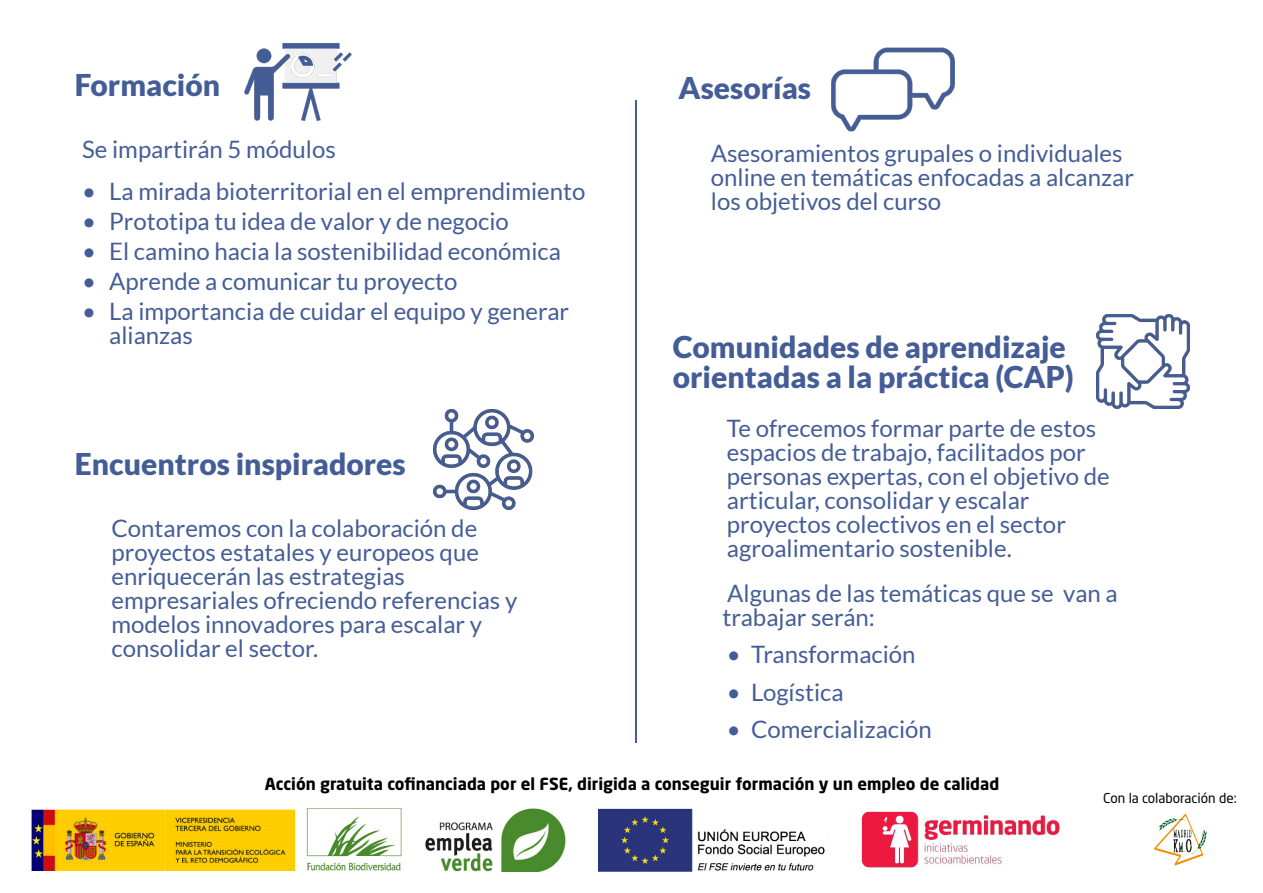
<style>
.page{position:relative;width:1263px;height:893px;background:#fff}
.page>*{position:absolute;margin:0;border:0;box-sizing:border-box;transform-origin:0 0}
.t1{font:900 30px/30px "Lato";color:#455d97}
.t2{font:24px/24px "Lato";color:#455d97}
.t3{font:700 16.5px "Neo Sans Std";color:#000}
.t4{font:13.5px "Neo Sans Std";color:#000}
</style>
<div class="page">
<img style="left:31px;top:808px;width:1031px;height:64px">
<img style="left:1154px;top:813px;width:53px;height:53px">
<img style="left:433px;top:410px;width:100px;height:100px">
<img style="left:1096px;top:314px;width:94px;height:94px">
<hr style="left:635px;top:100px;width:2px;height:642px;background:#455d97">
<img style="left:832px;top:47px;width:122px;height:85px">
<img style="left:245px;top:43px;width:107px;height:78px">
<p class="t1" style="left:75px;top:72px;width:147px">Formación</p>
<p class="t2" style="left:82px;top:139px;width:255px">Se impartirán 5 módulos</p>
<p class="t2" style="left:82px;top:181px;width:505px">• La mirada bioterritorial en el emprendimiento</p>
<p class="t2" style="left:82px;top:211px;width:428px">• Prototipa tu idea de valor y de negocio</p>
<p class="t2" style="left:82px;top:241px;width:480px">• El camino hacia la sostenibilidad económica</p>
<p class="t2" style="left:82px;top:271px;width:377px">• Aprende a comunicar tu proyecto</p>
<p class="t2" style="left:109px;top:301px;width:461px;text-indent:-27px">• La importancia de cuidar el equipo y generar alianzas</p>
<p class="t1" style="left:75px;top:451px;width:332px">Encuentros inspiradores</p>
<p class="t2" style="left:111px;top:517px;width:407px">Contaremos con la colaboración de proyectos estatales y europeos que enriquecerán las estrategias empresariales ofreciendo referencias y modelos innovadores para escalar y consolidar el sector.</p>
<p class="t1" style="left:678px;top:75px;width:134px">Asesorías</p>
<p class="t2" style="left:711px;top:143px;width:425px">Asesoramientos grupales o individuales online en temáticas enfocadas a alcanzar los objetivos del curso</p>
<p class="t1" style="left:673px;top:334px;width:402px">Comunidades de aprendizaje orientadas a la práctica (CAP)</p>
<p class="t2" style="left:727px;top:417px;width:384px">Te ofrecemos formar parte de estos espacios de trabajo, facilitados por personas expertas, con el objetivo de articular, consolidar y escalar proyectos colectivos en el sector agroalimentario sostenible.</p>
<p class="t2" style="left:723px;top:582px;width:396px">Algunas de las temáticas que se van a trabajar serán:</p>
<p class="t2" style="left:727px;top:644px;width:190px">• Transformación</p>
<p class="t2" style="left:727px;top:681px;width:118px">• Logística</p>
<p class="t2" style="left:727px;top:719px;width:207px">• Comercialización</p>
<p class="t3" style="left:265px;top:777px;width:736px">Acción gratuita cofinanciada por el FSE, dirigida a conseguir formación y un empleo de calidad</p>
<p class="t4" style="left:1103px;top:793px;width:135px">Con la colaboración de:</p>
</div>
